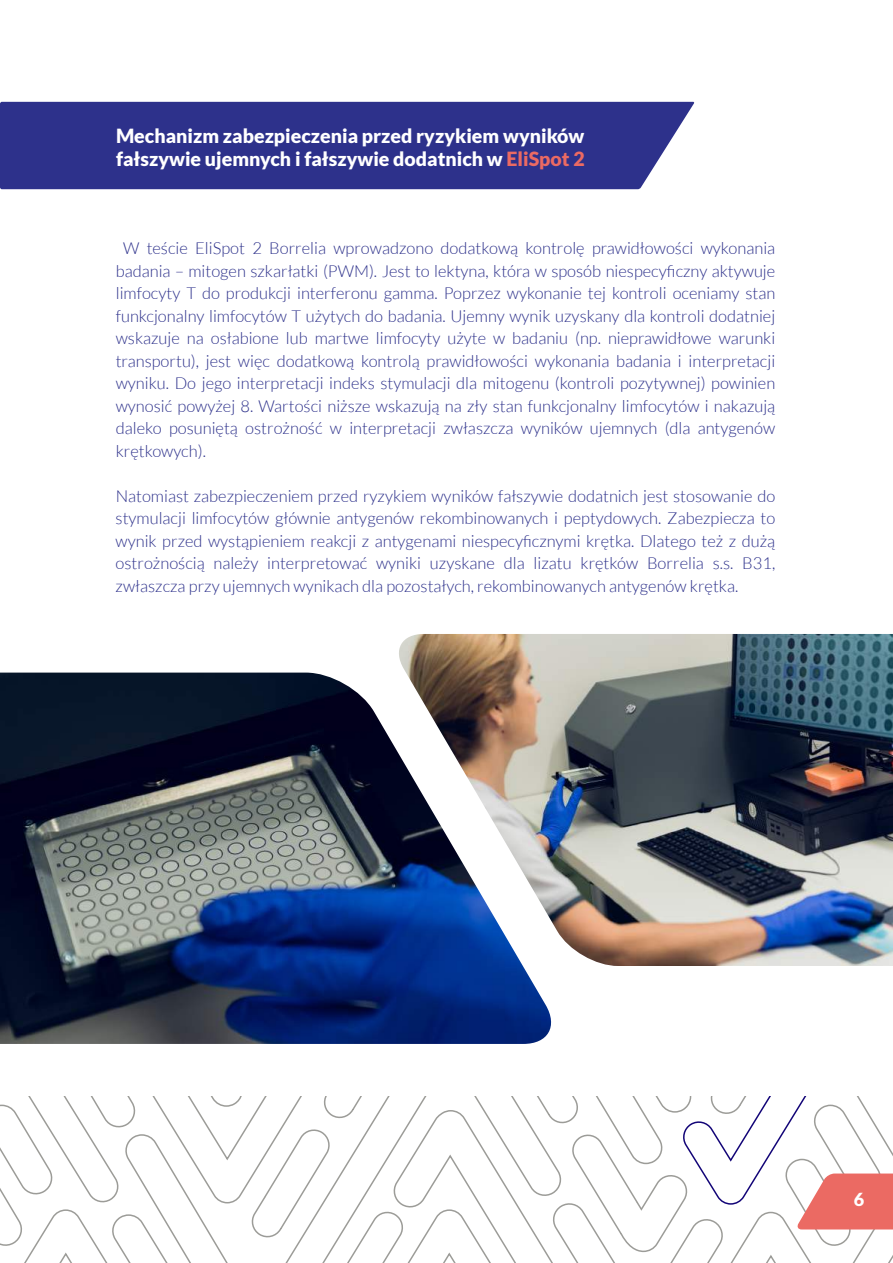
<style>
.page{position:relative;width:893px;height:1263px;background:#fff}
.page>*{position:absolute;margin:0;border:0;box-sizing:border-box;transform-origin:0 0}
.t1{font:900 19.5px/23.4px "Lato";color:#fff}
.t2{font:900 18px "Lato";color:#fff}
.t3{font:300 16.5px/22.5px "Lato";color:#2d318b;text-align:justify}
.s1{color:#eb6a63}
</style>
<div class="page">
<div style="left:0;top:102px;width:694px;height:87px;background:#2d318b"></div>
<img style="left:399px;top:634px;width:494px;height:332px">
<img style="left:0;top:673px;width:558px;height:371px">
<svg style="left:0;top:1096px;width:893px;height:167px"></svg>
<p class="t1" style="left:116px;top:124px;width:470px">Mechanizm zabezpieczenia przed ryzykiem wyników fałszywie ujemnych i fałszywie dodatnich w <span class="s1">EliSpot 2</span></p>
<p class="t3" style="left:116px;top:237px;width:661px;text-indent:7px">W teście EliSpot 2 Borrelia wprowadzono dodatkową kontrolę prawidłowości wykonania badania – mitogen szkarłatki (PWM). Jest to lektyna, która w sposób niespecyficzny aktywuje limfocyty T do produkcji interferonu gamma. Poprzez wykonanie tej kontroli oceniamy stan funkcjonalny limfocytów T użytych do badania. Ujemny wynik uzyskany dla kontroli dodatniej wskazuje na osłabione lub martwe limfocyty użyte w badaniu (np. nieprawidłowe warunki transportu), jest więc dodatkową kontrolą prawidłowości wykonania badania i interpretacji wyniku. Do jego interpretacji indeks stymulacji dla mitogenu (kontroli pozytywnej) powinien wynosić powyżej 8. Wartości niższe wskazują na zły stan funkcjonalny limfocytów i nakazują daleko posuniętą ostrożność w interpretacji zwłaszcza wyników ujemnych (dla antygenów krętkowych).</p>
<p class="t3" style="left:116px;top:485px;width:661px">Natomiast zabezpieczeniem przed ryzykiem wyników fałszywie dodatnich jest stosowanie do stymulacji limfocytów głównie antygenów rekombinowanych i peptydowych. Zabezpiecza to wynik przed wystąpieniem reakcji z antygenami niespecyficznymi krętka. Dlatego też z dużą ostrożnością należy interpretować wyniki uzyskane dla lizatu krętków Borrelia s.s. B31, zwłaszcza przy ujemnych wynikach dla pozostałych, rekombinowanych antygenów krętka.</p>
<p class="t2" style="left:854px;top:1189px;width:12px">6</p>
</div>
